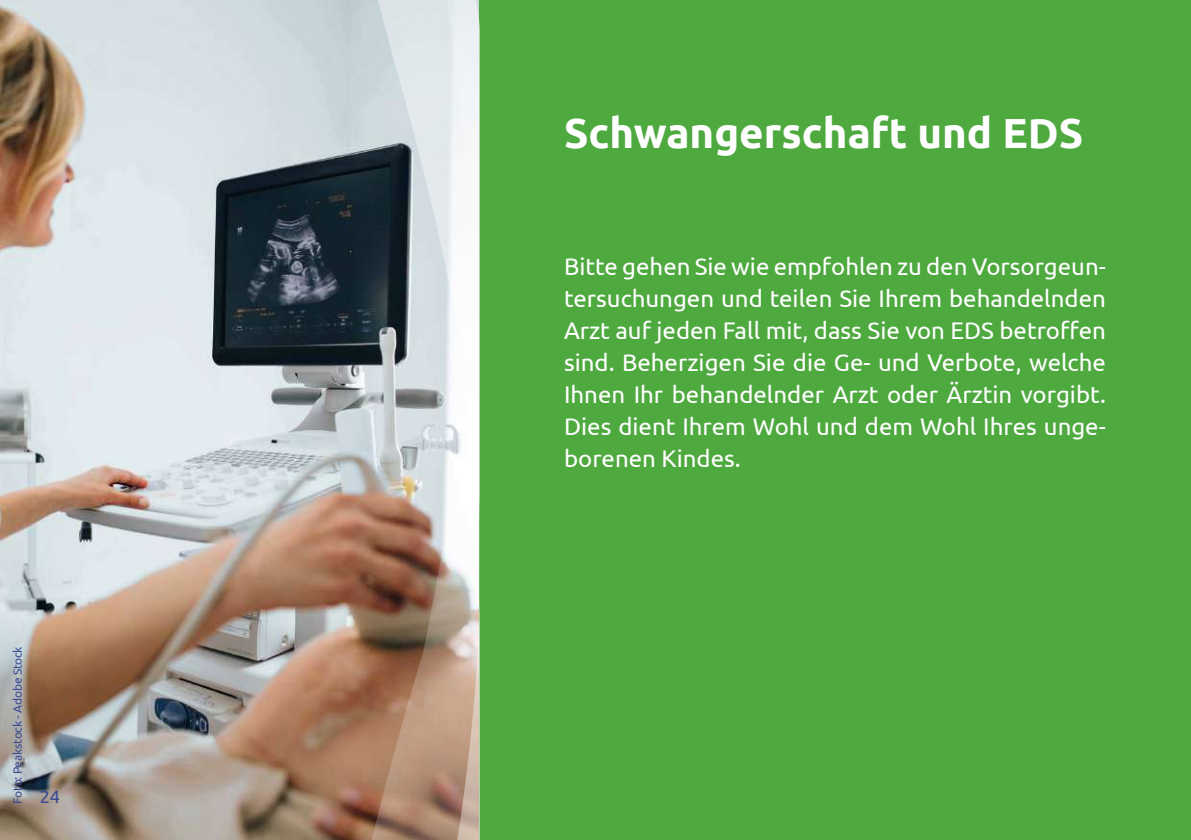
<style>
.page{position:relative;width:1191px;height:840px;background:#fff}
.page>*{position:absolute;margin:0;border:0;box-sizing:border-box;transform-origin:0 0}
.t1{font:700 42px "Ubuntu";color:#fff}
.t2{font:24px/32px "Ubuntu";color:#fff;text-align:justify}
.t3{font:18px "Ubuntu";color:#3b4a91}
.t4{font:12px "Ubuntu";letter-spacing:-.02em;color:#3b4a91}
</style>
<div class="page">
<img style="left:0;top:0;width:345px;height:839px">
<div style="left:479px;top:0;width:712px;height:839px;background:#4ea93f"></div>
<img style="left:345px;top:0;width:134px;height:839px">
<svg style="left:17px;top:17px;width:26px;height:23px"></svg>
<p class="t4" style="left:10px;top:803px;width:159px;rotate:-90deg">Foto: Peakstock - Adobe Stock</p>
<p class="t3" style="left:40px;top:785px;width:22px">24</p>
<h1 class="t1" style="left:564px;top:107px;width:520px">Schwangerschaft und EDS</h1>
<p class="t2" style="left:564px;top:249px;width:543px">Bitte gehen Sie wie empfohlen zu den Vorsorgeun&shy;tersuchungen und teilen Sie Ihrem behandelnden Arzt auf jeden Fall mit, dass Sie von EDS betroffen sind. Beherzigen Sie die Ge- und Verbote, welche Ihnen Ihr behandelnder Arzt oder Ärztin vorgibt.<br>Dies dient Ihrem Wohl und dem Wohl Ihres unge&shy;borenen Kindes.</p>
</div>
